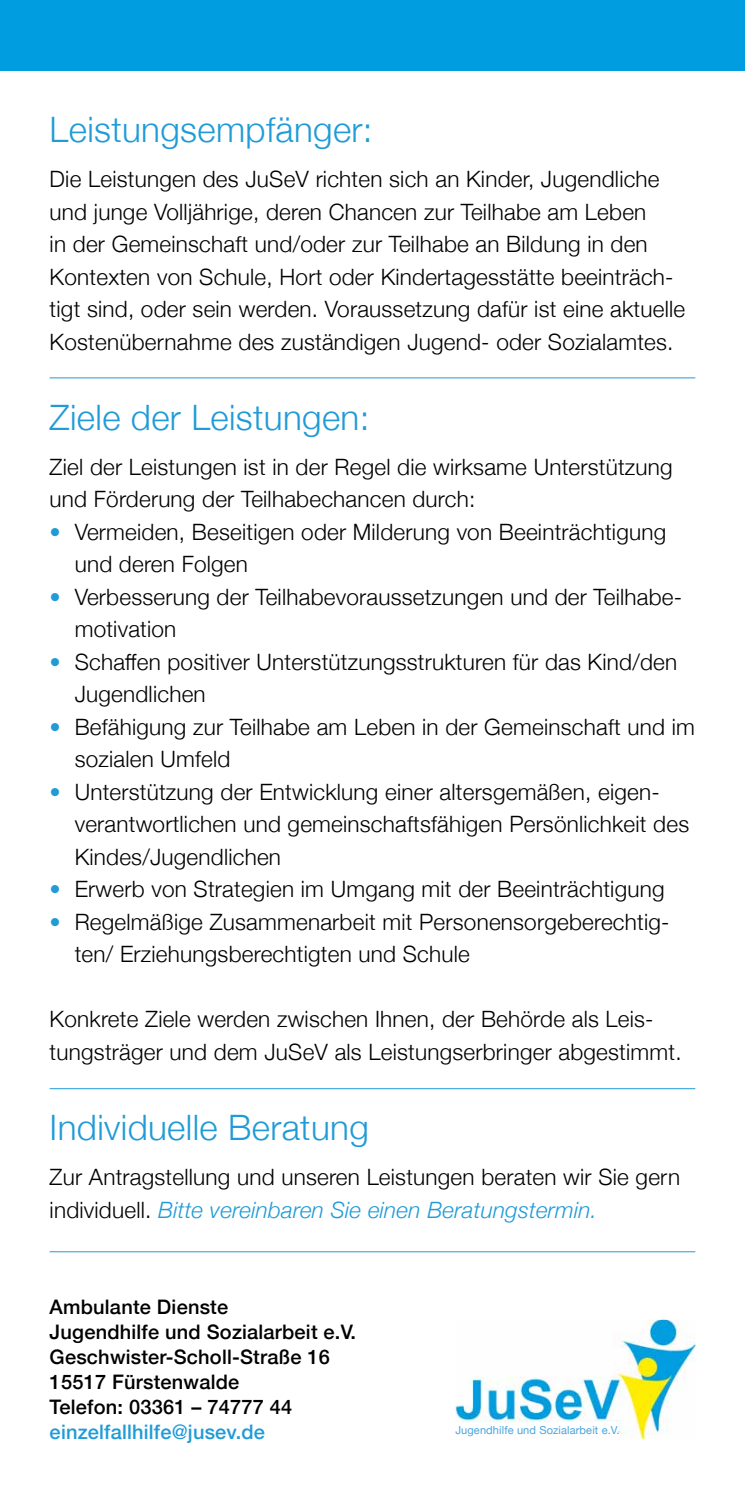
<style>
.page{position:relative;width:745px;height:1489px;background:#fff}
.page>*{position:absolute;margin:0;border:0;box-sizing:border-box;transform-origin:0 0}
.t1{font:300 35px "Helvetica Neue";letter-spacing:.01em;color:#209bd7}
.t2{font:300 22.5px/32.5px "Helvetica Neue";letter-spacing:.01em;color:#000}
.t3{font:500 20px/25px "Helvetica Neue";letter-spacing:.01em;color:#000}
.t4{font:500 20px "Helvetica Neue";letter-spacing:.01em;color:#209bd7}
.t5{font:11px "Helvetica Neue";letter-spacing:.01em;color:#4ca4dc}
.s1{color:#209bd7}
.s2{font-style:italic;color:#209bd7}
</style>
<div class="page">
<div style="left:0;top:0;width:744px;height:71px;background:#009ee0"></div>
<img style="left:455px;top:1319px;width:239px;height:120px">
<hr style="left:50px;top:377px;width:644px;height:1px;background:#209bd7">
<hr style="left:50px;top:1088px;width:644px;height:1px;background:#209bd7">
<hr style="left:50px;top:1251px;width:644px;height:1px;background:#209bd7">
<h1 class="t1" style="left:50px;top:101px;width:324px">Leistungsempfänger:</h1>
<p class="t2" style="left:50px;top:161px;width:636px">Die Leistungen des JuSeV richten sich an Kinder, Jugendliche und junge Volljährige, deren Chancen zur Teilhabe am Leben<br>in der Gemeinschaft und/oder zur Teilhabe an Bildung in den Kontexten von Schule, Hort oder Kindertagesstätte beeinträch&shy;tigt sind, oder sein werden. Voraussetzung dafür ist eine aktuelle Kostenübernahme des zuständigen Jugend- oder Sozialamtes.</p>
<h1 class="t1" style="left:50px;top:389px;width:321px">Ziele der Leistungen:</h1>
<p class="t2" style="left:50px;top:449px;width:624px">Ziel der Leistungen ist in der Regel die wirksame Unterstützung und Förderung der Teilhabechancen durch:</p>
<p class="t2" style="left:75px;top:513px;width:592px;text-indent:-25px"><span class="s1">•</span> Vermeiden, Beseitigen oder Milderung von Beeinträchtigung und deren Folgen</p>
<p class="t2" style="left:75px;top:578px;width:608px;text-indent:-25px"><span class="s1">•</span> Verbesserung der Teilhabevoraussetzungen und der Teilhabe&shy;motivation</p>
<p class="t2" style="left:75px;top:643px;width:603px;text-indent:-25px"><span class="s1">•</span> Schaffen positiver Unterstützungsstrukturen für das Kind/den<br>Jugendlichen</p>
<p class="t2" style="left:75px;top:708px;width:621px;text-indent:-25px"><span class="s1">•</span> Befähigung zur Teilhabe am Leben in der Gemeinschaft und im sozialen Umfeld</p>
<p class="t2" style="left:75px;top:773px;width:615px;text-indent:-25px"><span class="s1">•</span> Unterstützung der Entwicklung einer altersgemäßen, eigen&shy;verantwortlichen und gemeinschaftsfähigen Persönlichkeit des<br>Kindes/Jugendlichen</p>
<p class="t2" style="left:50px;top:871px;width:616px"><span class="s1">•</span> Erwerb von Strategien im Umgang mit der Beeinträchtigung</p>
<p class="t2" style="left:75px;top:903px;width:596px;text-indent:-25px"><span class="s1">•</span> Regelmäßige Zusammenarbeit mit Personensorgeberechtig&shy;ten/ Erziehungsberechtigten und Schule</p>
<p class="t2" style="left:50px;top:1001px;width:633px">Konkrete Ziele werden zwischen Ihnen, der Behörde als Leis&shy;tungsträger und dem JuSeV als Leistungserbringer abgestimmt.</p>
<h1 class="t1" style="left:50px;top:1099px;width:320px">Individuelle Beratung</h1>
<p class="t2" style="left:50px;top:1159px;width:631px">Zur Antragstellung und unseren Leistungen beraten wir Sie gern individuell. <span class="s2">Bitte vereinbaren Sie einen Beratungstermin.</span></p>
<p class="t3" style="left:50px;top:1292px;width:308px">Ambulante Dienste<br>Jugendhilfe und Sozialarbeit e.V.<br>Geschwister-Scholl-Straße 16<br>15517 Fürstenwalde<br>Telefon: 03361 – 74777 44</p>
<p class="t4" style="left:50px;top:1415px;width:217px">einzelfallhilfe@jusev.de</p>
<p class="t5" style="left:455px;top:1421px;width:165px">Jugendhilfe und Sozialarbeit e.V.</p>
</div>
